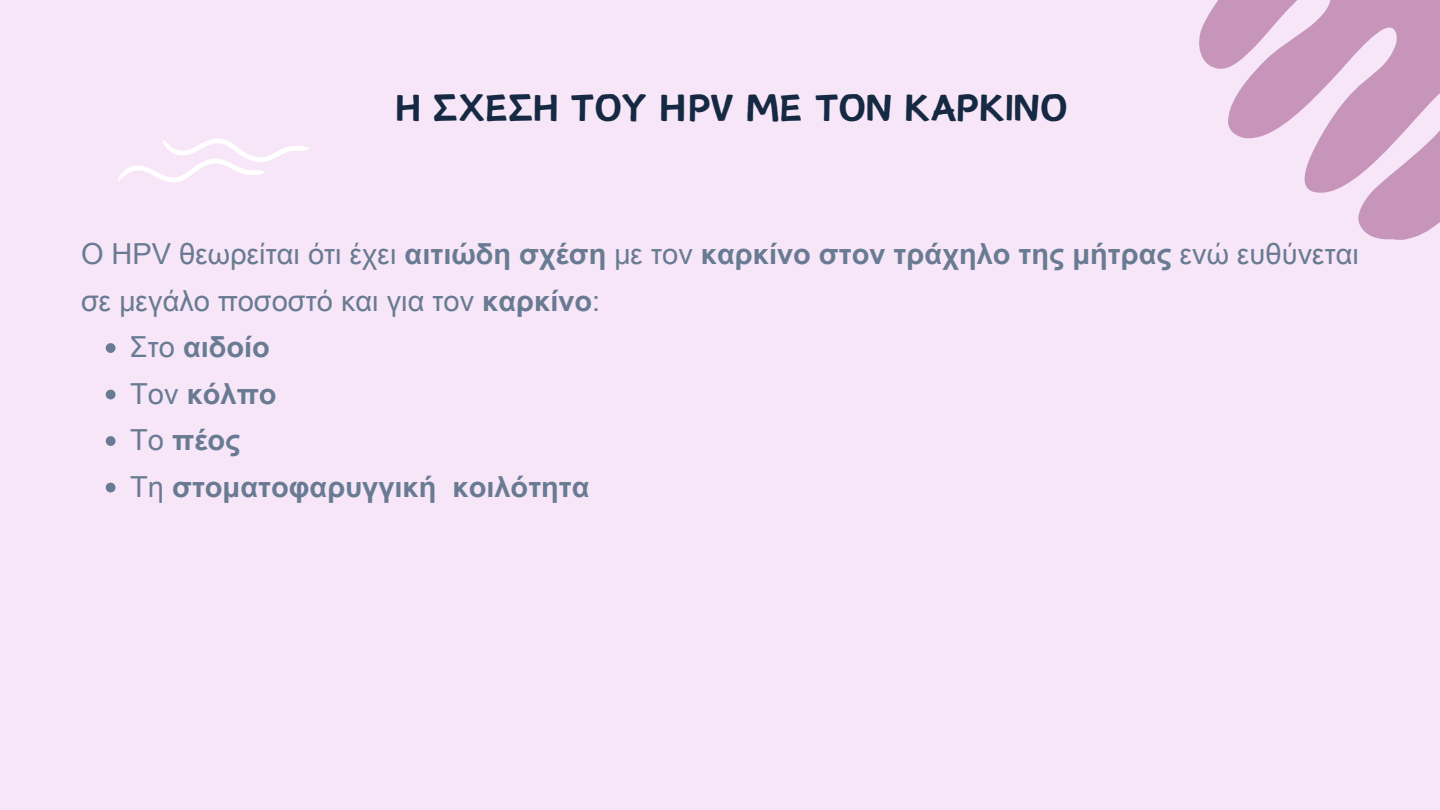
<style>
.page{position:relative;width:1440px;height:810px;background:#f7e6f8}
.page>*{position:absolute;margin:0;border:0;box-sizing:border-box;transform-origin:0 0}
.t1{font:48px "Canva Sword Like Dream";color:#162942}
.t2{font:29px/46.5px "Arial Unicode MS";color:#697b92}
.t3{font:700 29px/46.5px "Arial Unicode MS";color:#697b92}
.s1{font-weight:700}
.s2{font-weight:400}
</style>
<div class="page">
<svg style="left:118px;top:138px;width:191px;height:44px"></svg>
<svg style="left:106px;top:343px;width:10px;height:10px"></svg>
<svg style="left:106px;top:390px;width:10px;height:9px"></svg>
<svg style="left:106px;top:436px;width:10px;height:10px"></svg>
<svg style="left:106px;top:483px;width:10px;height:9px"></svg>
<svg style="left:1199px;top:0;width:241px;height:240px;fill:#c895ba"></svg>
<h1 class="t1" style="left:396px;top:85px;width:673px">Η ΣΧΕΣΗ ΤΟΥ HPV ΜΕ ΤΟΝ ΚΑΡΚΙΝΟ</h1>
<p class="t2" style="left:81px;top:230px;width:1280px">Ο HPV θεωρείται ότι έχει <span class="s1">αιτιώδη σχέση</span> με τον <span class="s1">καρκίνο στον τράχηλο της μήτρας</span> ενώ ευθύνεται σε μεγάλο ποσοστό και για τον <span class="s1">καρκίνο</span>:</p>
<p class="t3" style="left:130px;top:323px;width:461px"><span class="s2">Στο</span> αιδοίο<br><span class="s2">Τον</span> κόλπο<br><span class="s2">Το</span> πέος<br><span class="s2">Τη</span> στοματoφαρυγγική κοιλότητα</p>
</div>
